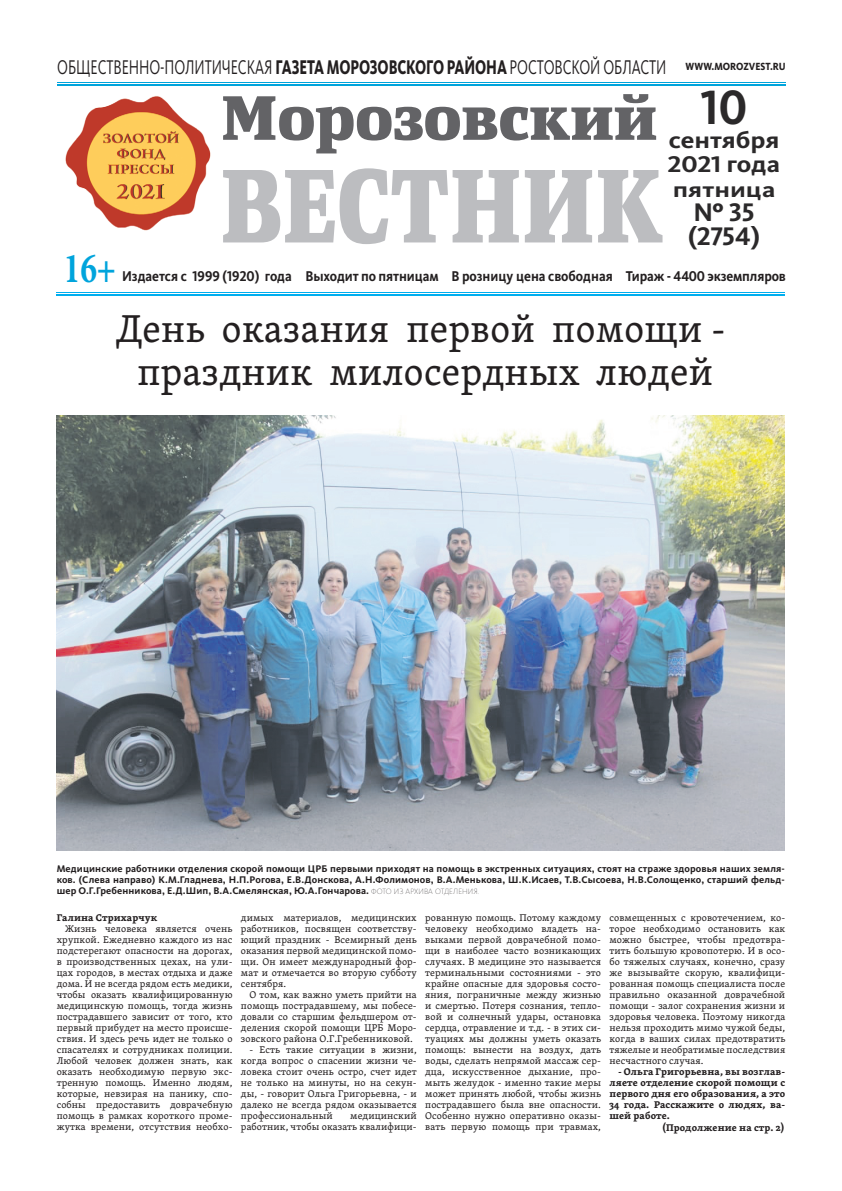
<style>
.page{position:relative;width:842px;height:1191px;background:#fff}
.page>*{position:absolute;margin:0;border:0;box-sizing:border-box;transform-origin:0 0}
.t1{font:700 50px "Kievit Pro";color:#2b292a;scale:.93 1}
.t2{font:700 42.7px "Minion Pro";color:#00a4dc;scale:.77 1}
.t3{font:40px/43px "Skolar Cyrillic Basic";letter-spacing:.01em;color:#231f20;text-align:center;scale:.96 1}
.t4{font:700 26.4px/24.2px "Kievit Pro";letter-spacing:-.005em;color:#2b292a}
.t5{font:700 23.6px/24.2px "Kievit Pro";color:#2b292a;scale:1.12 1}
.t6{font:700 21.8px "Kievit Pro";color:#2b292a;scale:1.21 1}
.t7{font:20.6px "Kievit Pro";letter-spacing:-.005em;color:#231f20;scale:.7 1}
.t8{font:700 14.7px "Kievit Pro";letter-spacing:-.01em;color:#231f20;scale:.91 1}
.t9{font:10px/11px "Skolar Cyrillic Basic";letter-spacing:.01em;color:#231f20;text-align:justify}
.t10{font:700 10px/11px "Kievit Pro";letter-spacing:.01em;color:#231f20;text-align:justify}
.t11{font:700 10px "Skolar Cyrillic Basic";letter-spacing:.01em;color:#231f20}
.s1{font-weight:800}
.s2{color:#fff}
.s3{font-weight:100;font-size:8px}
</style>
<div class="page">
<hr style="left:57px;top:292px;width:728px;height:1px;background:#00aeef">
<hr style="left:57px;top:294px;width:728px;height:2px;background:#00aeef">
<img style="left:65px;top:96px;width:146px;height:135px">
<hr style="left:57px;top:83px;width:729px;height:1px;background:#00a4dc">
<hr style="left:57px;top:84px;width:729px;height:2px;background:#00a4dc">
<svg style="left:223px;top:168px;width:439px;height:76px"></svg>
<svg style="left:223px;top:94px;width:433px;height:59px"></svg>
<img style="left:57px;top:415px;width:728px;height:435px">
<h3 class="t7" style="left:57px;top:55px;width:1042px">ОБЩЕСТВЕННО-ПОЛИТИЧЕСКАЯ <span class="s1">ГАЗЕТА МОРОЗОВСКОГО РАЙОНА</span> РОСТОВСКОЙ ОБЛАСТИ <sup>WWW.MOROZVEST.RU</sup></h3>
<h1 class="t1" style="left:701px;top:77px;width:51px">10</h1>
<h3 class="t5" style="left:668px;top:128px;width:102px">сентября<br>2021 года</h3>
<h3 class="t6" style="left:673px;top:176px;width:86px">пятница</h3>
<h3 class="t4" style="left:688px;top:200px;width:73px">№ 35 (2754)</h3>
<h2 class="t2" style="left:64px;top:242px;width:69px">16+</h2>
<h3 class="t8" style="left:122px;top:268px;width:731px">Издается с <span class="s2">1999 (1920) года</span> Выходит по пятницам В розницу цена свободная <span class="s2">Тираж - 4400 экземпляров</span></h3>
<h3 class="t3" style="left:116px;top:307px;width:636px">День оказания первой помощи - праздник милосердных людей</h3>
<p class="t10" style="left:57px;top:863px;width:730px">Медицинские работники отделения скорой помощи ЦРБ первыми приходят на помощь в экстренных ситуациях, стоят на страже здоровья наших земля&shy;ков. (Слева направо) К.М.Гладнева, Н.П.Рогова, Е.В.Донскова, А.Н.Фолимонов, В.А.Менькова, Ш.К.Исаев, Т.В.Сысоева, Н.В.Солощенко, старший фельд&shy;шер О.Г.Гребенникова, Е.Д.Шип, В.А.Смелянская, Ю.А.Гончарова. <span class="s3">ФОТО ИЗ АРХИВА ОТДЕЛЕНИЯ.</span></p>
<p class="t11" style="left:57px;top:912px;width:102px">Галина Стрихарчук</p>
<p class="t9" style="left:57px;top:923px;width:177px;text-indent:9px">Жизнь человека является очень хрупкой. Ежедневно каждого из нас подстерегают опасности на дорогах, в производственных цехах, на ули&shy;цах городов, в местах отдыха и даже дома. И не всегда рядом есть медики, чтобы оказать квалифицированную медицинскую помощь, тогда жизнь пострадавшего зависит от того, кто первый прибудет на место происше&shy;ствия. И здесь речь идет не только о спасателях и сотрудниках полиции.<br>Любой человек должен знать, как оказать необходимую первую экс&shy;тренную помощь. Именно людям, которые, невзирая на панику, спо&shy;собны предоставить доврачебную помощь в рамках короткого проме&shy;жутка времени, отсутствия необхо-</p>
<p class="t9" style="left:241px;top:912px;width:177px">димых материалов, медицинских работников, посвящен соответству&shy;ющий праздник - Всемирный день оказания первой медицинской помо&shy;щи. Он имеет международный фор&shy;мат и отмечается во вторую субботу сентября.</p>
<p class="t9" style="left:425px;top:912px;width:177px">рованную помощь. Потому каждому человеку необходимо владеть на&shy;выками первой доврачебной помо&shy;щи в наиболее часто возникающих случаях. В медицине это называется терминальными состояниями - это крайне опасные для здоровья состо&shy;яния, пограничные между жизнью и смертью. Потеря сознания, тепло&shy;вой и солнечный удары, остановка сердца, отравление и т.д. - в этих си&shy;туациях мы должны уметь оказать помощь: вынести на воздух, дать воды, сделать непрямой массаж сер&shy;дца, искусственное дыхание, про&shy;мыть желудок - именно такие меры может принять любой, чтобы жизнь пострадавшего была вне опасности.<br>Особенно нужно оперативно оказы&shy;вать первую помощь при травмах,</p>
<p class="t9" style="left:609px;top:912px;width:177px">совмещенных с кровотечением, ко&shy;торое необходимо остановить как можно быстрее, чтобы предотвра&shy;тить большую кровопотерю. И в осо&shy;бо тяжелых случаях, конечно, сразу же вызывайте скорую, квалифици&shy;рованная помощь специалиста после правильно оказанной доврачебной помощи - залог сохранения жизни и здоровья человека. Поэтому никогда нельзя проходить мимо чужой беды, когда в ваших силах предотвратить тяжелые и необратимые последствия несчастного случая.</p>
<p class="t9" style="left:241px;top:989px;width:177px;text-indent:9px">О том, как важно уметь прийти на помощь пострадавшему, мы побесе&shy;довали со старшим фельдшером от&shy;деления скорой помощи ЦРБ Моро&shy;зовского района О.Г.Гребенниковой.</p>
<p class="t9" style="left:241px;top:1044px;width:177px;text-indent:9px">- Есть такие ситуации в жизни, когда вопрос о спасении жизни че&shy;ловека стоит очень остро, счет идет не только на минуты, но на секун&shy;ды, - говорит Ольга Григорьевна, - и далеко не всегда рядом оказывается профессиональный</p>
<p class="t11" style="left:618px;top:1066px;width:169px">- Ольга Григорьевна, вы возглав-</p>
<p class="t11" style="left:609px;top:1077px;width:177px">ляете отделение скорой помощи с</p>
<p class="t11" style="left:609px;top:1088px;width:177px">первого дня его образования, а это</p>
<p class="t11" style="left:609px;top:1099px;width:177px">34 года. Расскажите о людях, ва-</p>
<p class="t11" style="left:609px;top:1110px;width:62px">шей работе.</p>
<p class="t11" style="left:662px;top:1121px;width:123px">(Продолжение на стр. 2)</p>
<p class="t9" style="left:241px;top:1110px;width:177px;text-align:right">медицинский<br>работник, чтобы оказать квалифици-</p>
</div>
